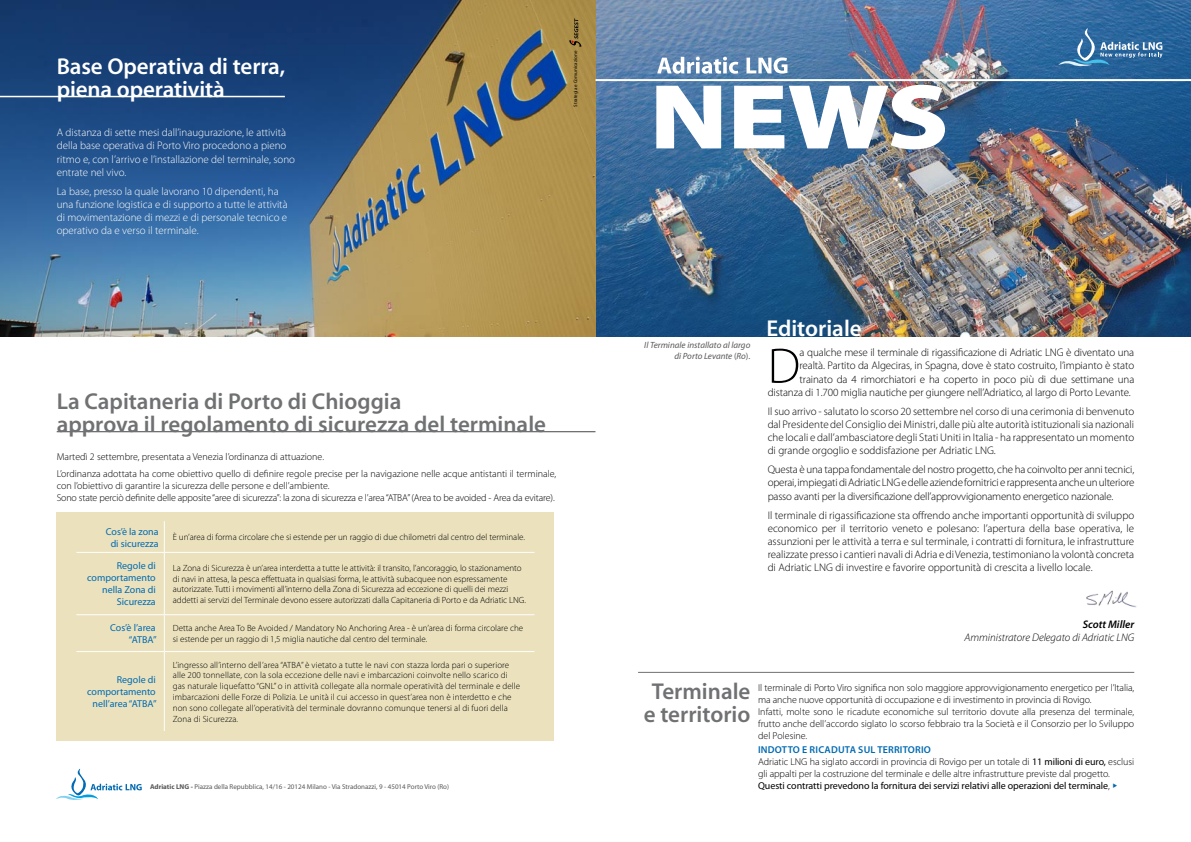
<style>
.page{position:relative;width:1191px;height:842px;background:#fff}
.page>*{position:absolute;margin:0;border:0;box-sizing:border-box;transform-origin:0 0}
.t1{font:90px "Adobe Corp ID Myriad Bd";color:#fff;scale:1.25 1}
.t2{font:300 50.2px "Myriad Pro";color:#000}
.t3{font:23px "Adobe Corp ID Myriad Sb";color:#707173}
.t4{font:23px "Adobe Corp ID Myriad Sb";letter-spacing:-.005em;color:#fff}
.t5{font:300 11px/13.2px "Myriad Pro";letter-spacing:-.01em;color:#000;text-align:justify}
.t6{font:300 11px/13.2px "Myriad Pro";color:#fff}
.t7{font:italic 300 11px "Myriad Pro";color:#000}
.t8{font:italic 600 11px "Myriad Pro";color:#000}
.t9{font:300 10px/12px "Myriad Pro";letter-spacing:-.005em;color:#000}
.t10{font:10px/12px "Myriad Pro";color:#006ab2;text-align:right}
.t11{font:10px "Myriad Pro";letter-spacing:-.005em;color:#000}
.t12{font:600 10px "Myriad Pro";letter-spacing:.02em;color:#006ab2}
.t13{font:300 9px/10.8px "Myriad Pro";color:#000}
.t14{font:italic 9px/10.8px "Myriad Pro";color:#58585a;text-align:right}
.t15{font:7px "Myriad Pro";color:#58585a}
.t16{font:5px "Myriad Pro";color:#000}
.s1{font-weight:700}
.s2{font-style:normal}
.s3{font-weight:400}
.s4{font-weight:300}
.s5{color:#006ab2}
</style>
<div class="page">
<img style="left:0;top:0;width:1191px;height:336px">
<svg style="left:56px;top:769px;width:86px;height:31px"></svg>
<svg style="left:1058px;top:28px;width:104px;height:39px;background:#447aaa"></svg>
<svg style="left:569px;top:18px;width:12px;height:29px"></svg>
<div style="left:57px;top:512px;width:497px;height:228px;background:#ebe1bd"></div>
<hr style="left:164px;top:521px;width:1px;height:31px;background:#fff">
<hr style="left:76px;top:552px;width:88px;height:1px;background:#fff">
<hr style="left:164px;top:552px;width:370px;height:1px;background:#fff">
<hr style="left:164px;top:553px;width:1px;height:61px;background:#fff">
<hr style="left:76px;top:614px;width:88px;height:1px;background:#fff">
<hr style="left:164px;top:614px;width:370px;height:1px;background:#fff">
<hr style="left:164px;top:615px;width:1px;height:36px;background:#fff">
<hr style="left:76px;top:651px;width:88px;height:1px;background:#fff">
<hr style="left:164px;top:651px;width:370px;height:1px;background:#fff">
<hr style="left:164px;top:652px;width:1px;height:79px;background:#fff">
<hr style="left:57px;top:431px;width:538px;height:1px;background:#707173">
<svg style="left:655px;top:84px;width:67px;height:66px;background:#618bb2"></svg>
<img style="left:733px;top:84px;width:213px;height:66px">
<hr style="left:595px;top:79px;width:596px;height:2px;background:#fff">
<svg style="left:746px;top:57px;width:41px;height:17px"></svg>
<svg style="left:657px;top:57px;width:81px;height:17px"></svg>
<img style="left:1086px;top:590px;width:51px;height:17px">
<hr style="left:638px;top:672px;width:496px;height:1px;background:#707173">
<hr style="left:0;top:96px;width:285px;height:1px;background:#fff">
<p class="t4" style="left:57px;top:55px;width:230px">Base Operativa di terra,</p>
<p class="t4" style="left:57px;top:78px;width:170px">piena operatività</p>
<p class="t6" style="left:57px;top:126px;width:240px">A distanza di sette mesi dall’inaugurazione, le attività della base operativa di Porto Viro procedono a pieno ritmo e, con l’arrivo e l’installazione del terminale, sono entrate nel vivo.</p>
<p class="t6" style="left:57px;top:184px;width:232px">La base, presso la quale lavorano 10 dipendenti, ha una funzione logistica e di supporto a tutte le attività di movimentazione di mezzi e di personale tecnico e operativo da e verso il terminale.</p>
<p class="t16" style="left:572px;top:107px;width:57px;rotate:-90deg">Strategia e Comunicazione</p>
<p class="t3" style="left:57px;top:390px;width:346px">La Capitaneria di Porto di Chioggia</p>
<p class="t3" style="left:57px;top:413px;width:491px">approva il regolamento di sicurezza del terminale</p>
<p class="t9" style="left:57px;top:450px;width:269px">Martedì 2 settembre, presentata a Venezia l’ordinanza di attuazione.</p>
<p class="t9" style="left:57px;top:468px;width:501px">L’ordinanza adottata ha come obiettivo quello di definire regole precise per la navigazione nelle acque antistanti il terminale, con l’obiettivo di garantire la sicurezza delle persone e dell’ambiente.</p>
<p class="t9" style="left:57px;top:492px;width:499px">Sono state perciò definite delle apposite “aree di sicurezza”: la zona di sicurezza e l’area “ATBA” (Area to be avoided - Area da evitare).</p>
<p class="t10" style="left:106px;top:525px;width:54px">Cos’è la zona</p>
<p class="t10" style="left:111px;top:537px;width:49px">di sicurezza</p>
<p class="t13" style="left:173px;top:532px;width:354px">È un’area di forma circolare che si estende per un raggio di due chilometri dal centro del terminale.</p>
<p class="t10" style="left:87px;top:560px;width:70px">Regole di comportamento nella Zona di<br>Sicurezza</p>
<p class="t13" style="left:173px;top:562px;width:355px">La Zona di Sicurezza è un’area interdetta a tutte le attività: il transito, l’ancoraggio, lo stazionamento di navi in attesa, la pesca effettuata in qualsiasi forma, le attività subacquee non espressamente autorizzate. Tutti i movimenti all’interno della Zona di Sicurezza ad eccezione di quelli dei mezzi addetti ai servizi del Terminale devono essere autorizzati dalla Capitaneria di Porto e da Adriatic LNG.</p>
<p class="t10" style="left:110px;top:621px;width:48px">Cos’è l’area “ATBA”</p>
<p class="t13" style="left:173px;top:623px;width:352px">Detta anche Area To Be Avoided / Mandatory No Anchoring Area - è un’area di forma circolare che si estende per un raggio di 1,5 miglia nautiche dal centro del terminale.</p>
<p class="t10" style="left:87px;top:673px;width:70px">Regole di comportamento</p>
<p class="t10" style="left:93px;top:697px;width:66px">nell’area “ATBA”</p>
<p class="t13" style="left:173px;top:659px;width:349px">L’ingresso all’interno dell’area “ATBA” è vietato a tutte le navi con stazza lorda pari o superiore alle 200 tonnellate, con la sola eccezione delle navi e imbarcazioni coinvolte nello scarico di gas naturale liquefatto “GNL” o in attività collegate alla normale operatività del terminale e delle imbarcazioni delle Forze di Polizia. Le unità il cui accesso in quest’area non è interdetto e che non sono collegate all’operatività del terminale dovranno comunque tenersi al di fuori della Zona di Sicurezza.</p>
<p class="t15" style="left:150px;top:783px;width:300px"><span class="s1">Adriatic Lng -</span> Piazza della Repubblica, 14/16 - 20124 Milano - Via Stradonazzi, 9 - 45014 Porto Viro (Ro)</p>
<p class="t1" style="left:650px;top:71px;width:240px">NEWS</p>
<p class="t14" style="left:644px;top:339px;width:108px">Il Terminale installato al largo di Porto Levante <span class="s2">(</span>Ro<span class="s2">).</span></p>
<p class="t4" style="left:766px;top:317px;width:97px">Editoriale</p>
<p class="t2" style="left:767px;top:336px;width:34px">D</p>
<p class="t5" style="left:799px;top:346px;width:336px">a qualche mese il terminale di rigassificazione di Adriatic LNG è diventato una</p>
<p class="t5" style="left:799px;top:359px;width:336px">realtà. Partito da Algeciras, in Spagna, dove è stato costruito, l’impianto è stato</p>
<p class="t5" style="left:799px;top:372px;width:336px">trainato da 4 rimorchiatori e ha coperto in poco più di due settimane una</p>
<p class="t5" style="left:767px;top:385px;width:364px">distanza di 1.700 miglia nautiche per giungere nell’Adriatico, al largo di Porto Levante.</p>
<p class="t5" style="left:767px;top:404px;width:368px">Il suo arrivo - salutato lo scorso 20 settembre nel corso di una cerimonia di benvenuto dal Presidente del Consiglio dei Ministri, dalle più alte autorità istituzionali sia nazionali che locali e dall’ambasciatore degli Stati Uniti in Italia - ha rappresentato un momento di grande orgoglio e soddisfazione per Adriatic LNG.</p>
<p class="t5" style="left:767px;top:463px;width:368px">Questa è una tappa fondamentale del nostro progetto, che ha coinvolto per anni tecnici, operai, impiegati di Adriatic LNG e delle aziende fornitrici e rappresenta anche un ulteriore passo avanti per la diversificazione dell’approvvigionamento energetico nazionale.</p>
<p class="t5" style="left:767px;top:508px;width:368px">Il terminale di rigassificazione sta offrendo anche importanti opportunità di sviluppo economico per il territorio veneto e polesano: l’apertura della base operativa, le assunzioni per le attività a terra e sul terminale, i contratti di fornitura, le infrastrutture realizzate presso i cantieri navali di Adria e di Venezia, testimoniano la volontà concreta di Adriatic LNG di investire e favorire opportunità di crescita a livello locale.</p>
<p class="t8" style="left:1082px;top:617px;width:53px">Scott Miller</p>
<p class="t7" style="left:964px;top:631px;width:171px">Amministratore Delegato di Adriatic LNG</p>
<p class="t3" style="left:652px;top:679px;width:100px">Terminale</p>
<p class="t3" style="left:643px;top:702px;width:108px">e territorio</p>
<p class="t9" style="left:758px;top:681px;width:378px">Il terminale di Porto Viro significa non solo maggiore approvvigionamento energetico per l’Italia, ma anche nuove opportunità di occupazione e di investimento in provincia di Rovigo.</p>
<p class="t9" style="left:758px;top:705px;width:378px;text-align:justify">Infatti, molte sono le ricadute economiche sul territorio dovute alla presenza del terminale, frutto anche dell’accordo siglato lo scorso febbraio tra la Società e il Consorzio per lo Sviluppo del Polesine.</p>
<p class="t12" style="left:758px;top:744px;width:174px">INDOTTO E RICADUTA SUL TERRITORIO</p>
<p class="t9" style="left:758px;top:756px;width:378px">Adriatic LNG ha siglato accordi in provincia di Rovigo per un totale di <span class="s3">11 milioni di euro,</span> esclusi gli appalti per la costruzione del terminale e delle altre infrastrutture previste dal progetto.</p>
<p class="t11" style="left:758px;top:780px;width:362px">Questi contratti prevedono la fornitura dei servizi relativi alle operazioni del terminale<span class="s4">,</span> <span class="s5">◆</span></p>
</div>
